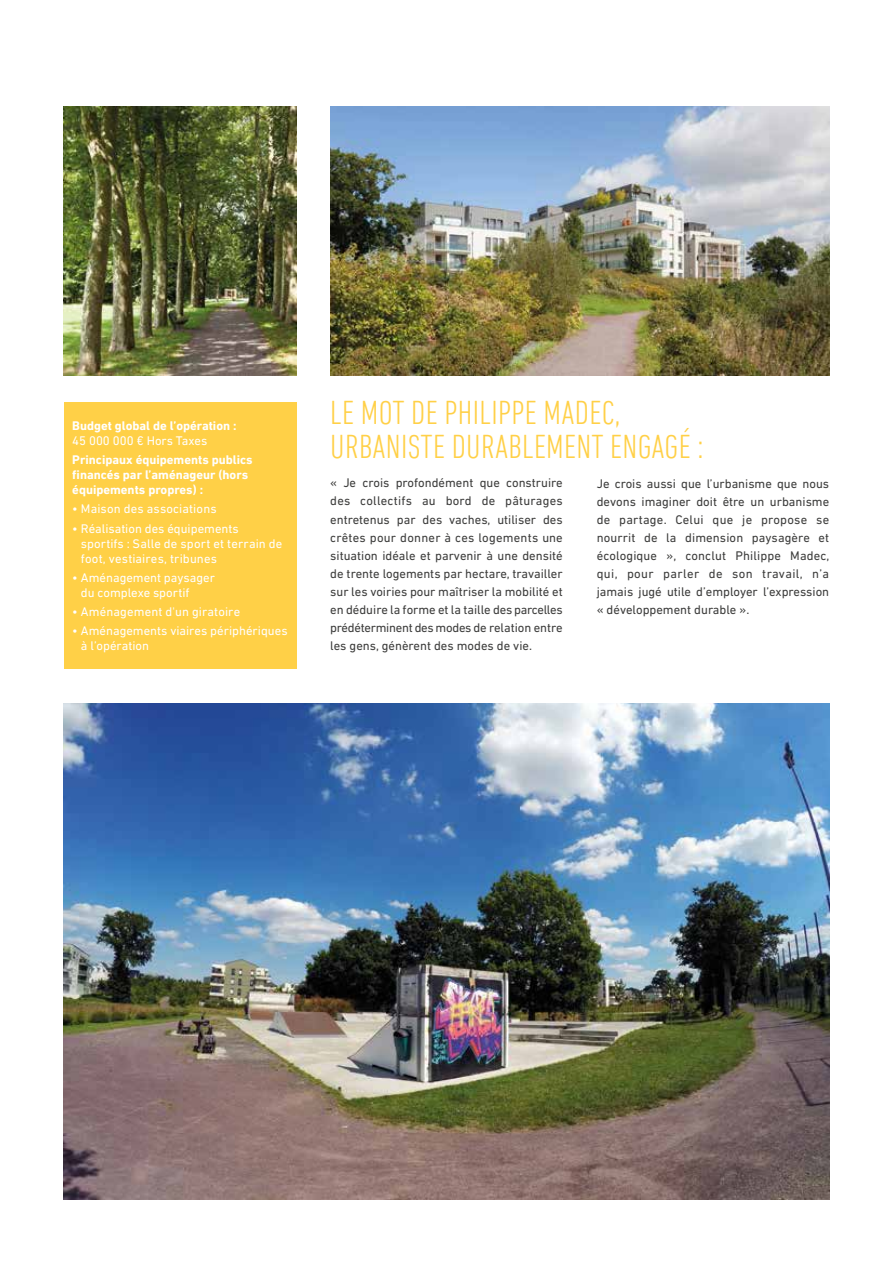
<style>
.page{position:relative;width:893px;height:1263px;background:#fff}
.page>*{position:absolute;margin:0;border:0;box-sizing:border-box;transform-origin:0 0}
.t1{font:300 condensed 33.75px/33.8px "DIN Next LT Pro";letter-spacing:.01em;color:#ffd047}
.t2{font:12.75px/18px "DIN Next LT Pro";color:#3c3c3b;text-align:justify}
.t3{font:12.75px/15px "DIN Next LT Pro";letter-spacing:.005em;color:#fff}
.t4{font:700 12.75px/15px "DIN Next LT Pro";color:#fff}
</style>
<div class="page">
<div style="left:64px;top:402px;width:232px;height:266px;background:#ffd047"></div>
<img style="left:64px;top:106px;width:232px;height:269px">
<img style="left:64px;top:703px;width:765px;height:496px">
<img style="left:330px;top:106px;width:499px;height:269px">
<p class="t4" style="left:72px;top:418px;width:166px">Budget global de l’opération :</p>
<p class="t3" style="left:72px;top:433px;width:136px">45 000 000 € Hors Taxes</p>
<p class="t4" style="left:72px;top:452px;width:182px">Principaux équipements publics financés par l’aménageur (hors équipements propres) :</p>
<p class="t3" style="left:72px;top:501px;width:146px">• Maison des associations</p>
<p class="t3" style="left:81px;top:520px;width:203px;text-indent:-9px">• Réalisation des équipements sportifs : Salle de sport et terrain de foot, vestiaires, tribunes</p>
<p class="t3" style="left:81px;top:570px;width:135px;text-indent:-9px">• Aménagement paysager du complexe sportif</p>
<p class="t3" style="left:72px;top:604px;width:169px">• Aménagement d'un giratoire</p>
<p class="t3" style="left:81px;top:623px;width:208px;text-indent:-9px">• Aménagements viaires périphériques à l’opération</p>
<h1 class="t1" style="left:330px;top:396px;width:375px">LE MOT DE PHILIPPE MADEC,<br>URBANISTE DURABLEMENT ENGAGÉ :</h1>
<p class="t2" style="left:330px;top:474px;width:234px">« Je crois profondément que construire des collectifs au bord de pâturages entretenus par des vaches, utiliser des crêtes pour donner à ces logements une situation idéale et parvenir à une densité de trente logements par hectare, travailler sur les voiries pour maîtriser la mobilité et en déduire la forme et la taille des parcelles prédéterminent des modes de relation entre les gens, génèrent des modes de vie.</p>
<p class="t2" style="left:597px;top:474px;width:234px">Je crois aussi que l’urbanisme que nous devons imaginer doit être un urbanisme de partage. Celui que je propose se nourrit de la dimension paysagère et écologique », conclut Philippe Madec, qui, pour parler de son travail, n’a jamais jugé utile d’employer l’expression « développement durable ».</p>
</div>
